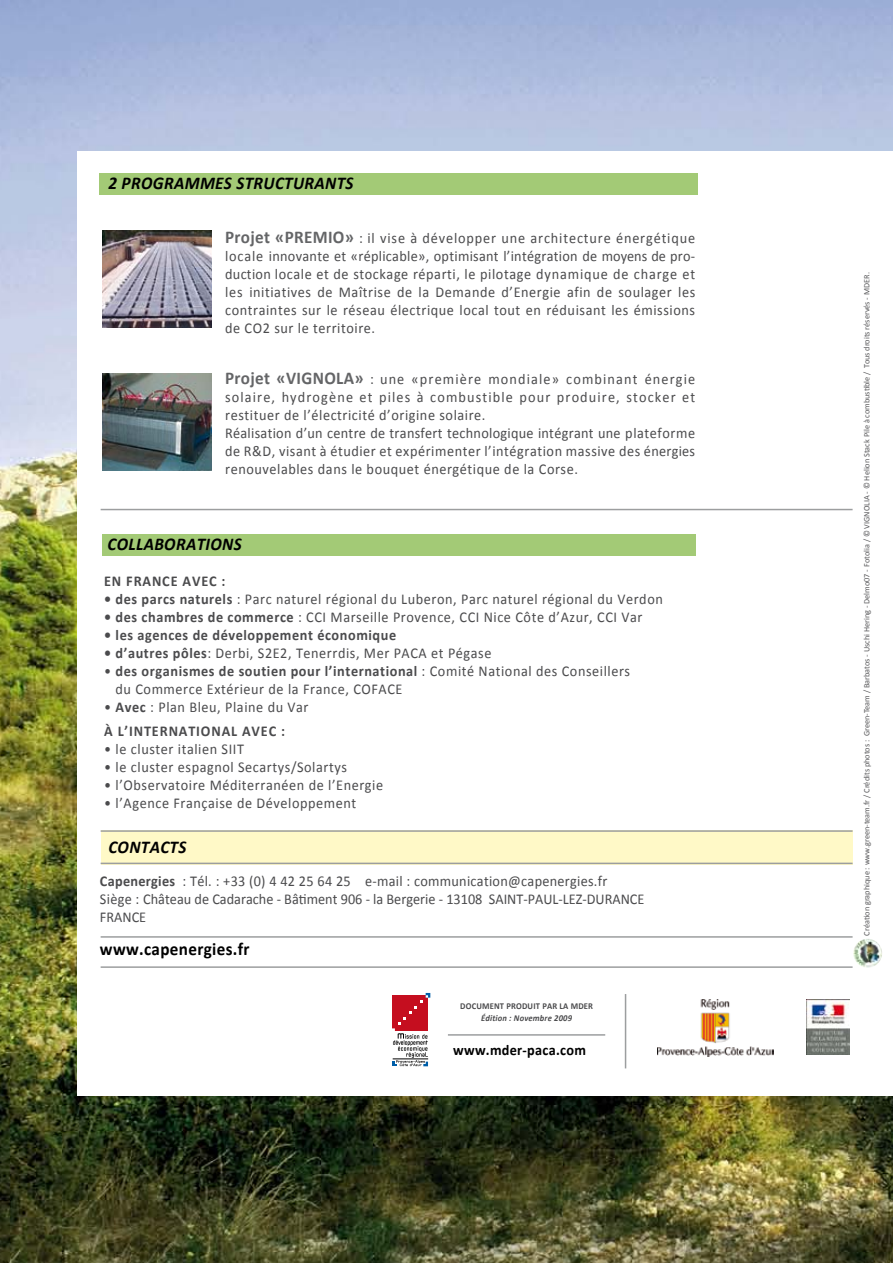
<style>
.page{position:relative;width:893px;height:1263px;background:#fff}
.page>*{position:absolute;margin:0;border:0;box-sizing:border-box;transform-origin:0 0}
.t1{font:italic 700 18px "Calibri";letter-spacing:.02em;color:#000;scale:.95 1}
.t2{font:700 18px "Calibri";letter-spacing:.02em;color:#000;scale:.95 1}
.t3{font:15px/18px "Calibri";letter-spacing:.04em;color:#4b4b4d;scale:.95 1}
.t4{font:15px/18px "Calibri";color:#4b4b4d;scale:.95 1}
.t5{font:700 15px/24px "Calibri";letter-spacing:.06em;color:#4b4b4d;scale:.95 1}
.t6{font:700 15px "Calibri";letter-spacing:.04em;color:#4b4b4d;scale:.95 1}
.t7{font:700 15px "Calibri";letter-spacing:.02em;color:#000;scale:.95 1}
.t8{font:700 9px "Calibri";letter-spacing:.02em;color:#4b4b4d;scale:.95 1}
.t9{font:italic 700 9px "Calibri";letter-spacing:.02em;color:#4b4b4d;scale:.95 1}
.t10{font:8.25px "Calibri";color:#58585a}
.s1{font-weight:700;font-size:18px;color:#646567}
.s2{font-weight:700}
.s3{font-weight:400}
</style>
<div class="page">
<img style="left:0;top:0;width:893px;height:1263px">
<div style="left:77px;top:151px;width:816px;height:944px;background:#fff"></div>
<div style="left:99px;top:173px;width:598px;height:22px;background:#a3ca76"></div>
<hr style="left:101px;top:966px;width:752px;height:2px;background:#9c9e9f">
<hr style="left:101px;top:936px;width:752px;height:2px;background:#9c9e9f">
<div style="left:101px;top:830px;width:752px;height:34px;background:#fff9c7"></div>
<hr style="left:101px;top:830px;width:752px;height:2px;background:#9c9e9f">
<hr style="left:101px;top:863px;width:752px;height:1px;background:#9c9e9f">
<hr style="left:101px;top:509px;width:752px;height:1px;background:#9c9e9f">
<div style="left:102px;top:534px;width:593px;height:21px;background:#a3ca76"></div>
<img style="left:102px;top:231px;width:110px;height:96px">
<img style="left:102px;top:374px;width:110px;height:96px">
<img style="left:658px;top:1000px;width:115px;height:56px">
<svg style="left:392px;top:993px;width:38px;height:73px"></svg>
<hr style="left:393px;top:1059px;width:35px;height:1px;background:#000">
<hr style="left:448px;top:1034px;width:157px;height:2px;background:#9c9e9f">
<hr style="left:625px;top:994px;width:1px;height:74px;background:#9c9e9f">
<img style="left:806px;top:999px;width:43px;height:56px">
<img style="left:853px;top:939px;width:29px;height:29px;border-radius:15px">
<p class="t1" style="left:108px;top:172px;width:260px">2 PROGRAMMES STRUCTURANTS</p>
<p class="t3" style="left:225px;top:228px;width:496px;text-align:justify"><span class="s1">Projet «PREMIO»</span> : il vise à développer une architecture énergétique locale innovante et «réplicable», optimisant l’intégration de moyens de pro&shy;duction locale et de stockage réparti, le pilotage dynamique de charge et les initiatives de Maîtrise de la Demande d’Energie afin de soulager les contraintes sur le réseau électrique local tout en réduisant les émissions de CO2 sur le territoire.</p>
<p class="t3" style="left:225px;top:369px;width:496px"><span class="s1">Projet «VIGNOLA»</span> : une «première mondiale» combinant énergie solaire, hydrogène et piles à combustible pour produire, stocker et restituer de l’électricité d’origine solaire.<br>Réalisation d’un centre de transfert technologique intégrant une plateforme de R&amp;D, visant à étudier et expérimenter l’intégration massive des énergies renouvelables dans le bouquet énergétique de la Corse.</p>
<p class="t1" style="left:108px;top:533px;width:143px">COLLABORATIONS</p>
<p class="t5" style="left:104px;top:568px;width:129px">EN FRANCE AVEC :</p>
<p class="t3" style="left:104px;top:589px;width:590px"><span class="s2">• des parcs naturels</span> : Parc naturel régional du Luberon, Parc naturel régional du Verdon</p>
<p class="t3" style="left:104px;top:607px;width:568px"><span class="s2">• des chambres de commerce</span> : CCI Marseille Provence, CCI Nice Côte d’Azur, CCI Var</p>
<p class="t6" style="left:104px;top:626px;width:309px">• les agences de développement économique</p>
<p class="t3" style="left:104px;top:643px;width:409px"><span class="s2">• d’autres pôles</span>: Derbi, S2E2, Tenerrdis, Mer PACA et Pégase</p>
<p class="t3" style="left:116px;top:661px;width:543px;text-indent:-11px">• <span class="s2">des organismes de soutien pour l’international</span> : Comité National des Conseillers du Commerce Extérieur de la France, COFACE</p>
<p class="t5" style="left:104px;top:694px;width:217px"><span class="s3">•</span> Avec <span class="s3">: Plan Bleu, Plaine du Var<br></span>À L’INTERNATIONAL AVEC :</p>
<p class="t3" style="left:104px;top:739px;width:149px">• le cluster italien SIIT</p>
<p class="t3" style="left:104px;top:757px;width:257px">• le cluster espagnol Secartys/Solartys</p>
<p class="t3" style="left:104px;top:775px;width:295px">• l’Observatoire Méditerranéen de l’Energie</p>
<p class="t3" style="left:104px;top:793px;width:267px">• l’Agence Française de Développement</p>
<p class="t1" style="left:108px;top:836px;width:84px">CONTACTS</p>
<p class="t4" style="left:100px;top:872px;width:575px"><span class="s2">Capenergies</span> : Tél. : +33 (0) 4 42 25 64 25 e-mail : communication@capenergies.fr<br>Siège : Château de Cadarache - Bâtiment 906 - la Bergerie - 13108 SAINT-PAUL-LEZ-DURANCE<br>FRANCE</p>
<p class="t2" style="left:100px;top:938px;width:159px">www.capenergies.fr</p>
<p class="t8" style="left:460px;top:1000px;width:141px">DOCUMENT PRODUIT PAR LA MDER</p>
<p class="t9" style="left:481px;top:1012px;width:97px">Édition : Novembre 2009</p>
<p class="t7" style="left:453px;top:1041px;width:141px">www.mder-paca.com</p>
<p class="t10" style="left:861px;top:935px;width:665px;rotate:-90deg">Création graphique : www.green-team.fr / Crédits photos : Green-Team / Barbatos - Uschi Hering - Delmo07 - Fotolia / © VIGNOLIA - © Helion Stack Pile à combustible / Tous droits réservés - MDER.</p>
</div>
